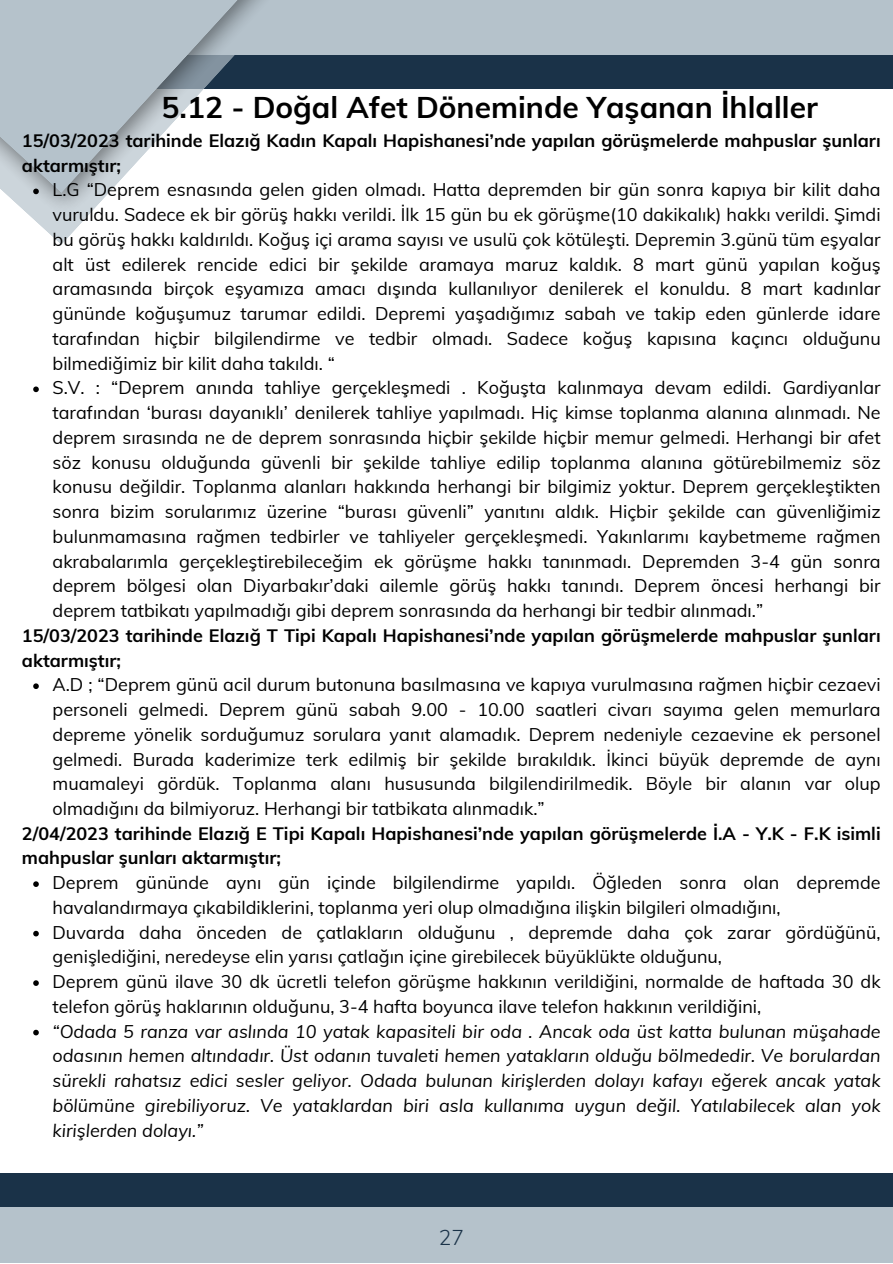
<style>
.page{position:relative;width:893px;height:1264px;background:#fff}
.page>*{position:absolute;margin:0;border:0;box-sizing:border-box;transform-origin:0 0}
.t1{font:700 30px "Muli";color:#000}
.t2{font:300 21px "Muli";color:#1a3248}
.t3{font:18px/24.8px "Muli";color:#000}
.t4{font:italic 18px/24.8px "Muli";color:#000;text-align:justify}
.t5{font:700 18px/24.8px "Muli";color:#000}
</style>
<div class="page">
<div style="left:44px;top:52px;width:848px;height:37px;background:#1a3248"></div>
<div style="left:0;top:1173px;width:892px;height:36px;background:#1a3248"></div>
<div style="left:56px;top:0;width:836px;height:55px;background:#b5c2cb"></div>
<div style="left:0;top:1207px;width:892px;height:55px;background:#b5c2cb"></div>
<svg style="left:44px;top:229px;width:32px;height:16px"></svg>
<img style="left:5px;top:193px;width:103px;height:36px">
<svg style="left:0;top:0;width:261px;height:193px;fill:#b5c2cb"></svg>
<svg style="left:33px;top:189px;width:6px;height:5px"></svg>
<svg style="left:33px;top:386px;width:6px;height:6px"></svg>
<svg style="left:33px;top:683px;width:6px;height:6px"></svg>
<svg style="left:33px;top:881px;width:6px;height:6px"></svg>
<svg style="left:33px;top:930px;width:6px;height:6px"></svg>
<svg style="left:33px;top:980px;width:6px;height:5px"></svg>
<svg style="left:33px;top:1029px;width:6px;height:6px"></svg>
<p class="t1" style="left:162px;top:88px;width:657px">5.12 - Doğal Afet Döneminde Yaşanan İhlaller</p>
<p class="t5" style="left:22px;top:128px;width:860px">15/03/2023 tarihinde Elazığ Kadın Kapalı Hapishanesi’nde yapılan görüşmelerde mahpuslar şunları aktarmıştır;</p>
<p class="t3" style="left:53px;top:177px;width:829px">L.G “Deprem esnasında gelen giden olmadı. Hatta depremden bir gün sonra kapıya bir kilit daha vuruldu. Sadece ek bir görüş hakkı verildi. İlk 15 gün bu ek görüşme(10 dakikalık) hakkı verildi. Şimdi bu görüş hakkı kaldırıldı. Koğuş içi arama sayısı ve usulü çok kötüleşti. Depremin 3.günü tüm eşyalar alt üst edilerek rencide edici bir şekilde aramaya maruz kaldık. 8 mart günü yapılan koğuş aramasında birçok eşyamıza amacı dışında kullanılıyor denilerek el konuldu. 8 mart kadınlar gününde koğuşumuz tarumar edildi. Depremi yaşadığımız sabah ve takip eden günlerde idare tarafından hiçbir bilgilendirme ve tedbir olmadı. Sadece koğuş kapısına kaçıncı olduğunu bilmediğimiz bir kilit daha takıldı. “</p>
<p class="t3" style="left:53px;top:375px;width:829px;text-align:justify">S.V. : “Deprem anında tahliye gerçekleşmedi . Koğuşta kalınmaya devam edildi. Gardiyanlar tarafından ‘burası dayanıklı’ denilerek tahliye yapılmadı. Hiç kimse toplanma alanına alınmadı. Ne deprem sırasında ne de deprem sonrasında hiçbir şekilde hiçbir memur gelmedi. Herhangi bir afet söz konusu olduğunda güvenli bir şekilde tahliye edilip toplanma alanına götürebilmemiz söz konusu değildir. Toplanma alanları hakkında herhangi bir bilgimiz yoktur. Deprem gerçekleştikten sonra bizim sorularımız üzerine “burası güvenli” yanıtını aldık. Hiçbir şekilde can güvenliğimiz bulunmamasına rağmen tedbirler ve tahliyeler gerçekleşmedi. Yakınlarımı kaybetmeme rağmen akrabalarımla gerçekleştirebileceğim ek görüşme hakkı tanınmadı. Depremden 3-4 gün sonra deprem bölgesi olan Diyarbakır’daki ailemle görüş hakkı tanındı. Deprem öncesi herhangi bir deprem tatbikatı yapılmadığı gibi deprem sonrasında da herhangi bir tedbir alınmadı.”</p>
<p class="t5" style="left:22px;top:622px;width:860px">15/03/2023 tarihinde Elazığ T Tipi Kapalı Hapishanesi’nde yapılan görüşmelerde mahpuslar şunları aktarmıştır;</p>
<p class="t3" style="left:53px;top:672px;width:829px">A.D ; “Deprem günü acil durum butonuna basılmasına ve kapıya vurulmasına rağmen hiçbir cezaevi personeli gelmedi. Deprem günü sabah 9.00 - 10.00 saatleri civarı sayıma gelen memurlara depreme yönelik sorduğumuz sorulara yanıt alamadık. Deprem nedeniyle cezaevine ek personel gelmedi. Burada kaderimize terk edilmiş bir şekilde bırakıldık. İkinci büyük depremde de aynı muamaleyi gördük. Toplanma alanı hususunda bilgilendirilmedik. Böyle bir alanın var olup olmadığını da bilmiyoruz. Herhangi bir tatbikata alınmadık.”</p>
<p class="t5" style="left:22px;top:820px;width:858px">2/04/2023 tarihinde Elazığ E Tipi Kapalı Hapishanesi’nde yapılan görüşmelerde İ.A - Y.K - F.K isimli mahpuslar şunları aktarmıştır;</p>
<p class="t3" style="left:53px;top:870px;width:829px">Deprem gününde aynı gün içinde bilgilendirme yapıldı. Öğleden sonra olan depremde havalandırmaya çıkabildiklerini, toplanma yeri olup olmadığına ilişkin bilgileri olmadığını,</p>
<p class="t3" style="left:53px;top:919px;width:829px">Duvarda daha önceden de çatlakların olduğunu , depremde daha çok zarar gördüğünü, genişlediğini, neredeyse elin yarısı çatlağın içine girebilecek büyüklükte olduğunu,</p>
<p class="t3" style="left:53px;top:969px;width:829px">Deprem günü ilave 30 dk ücretli telefon görüşme hakkının verildiğini, normalde de haftada 30 dk telefon görüş haklarının olduğunu, 3-4 hafta boyunca ilave telefon hakkının verildiğini,</p>
<p class="t4" style="left:53px;top:1018px;width:829px">“Odada 5 ranza var aslında 10 yatak kapasiteli bir oda . Ancak oda üst katta bulunan müşahade odasının hemen altındadır. Üst odanın tuvaleti hemen yatakların olduğu bölmededir. Ve borulardan sürekli rahatsız edici sesler geliyor. Odada bulunan kirişlerden dolayı kafayı eğerek ancak yatak bölümüne girebiliyoruz. Ve yataklardan biri asla kullanıma uygun değil. Yatılabilecek alan yok kirişlerden dolayı.”</p>
<p class="t2" style="left:438px;top:1224px;width:27px">27</p>
</div>
